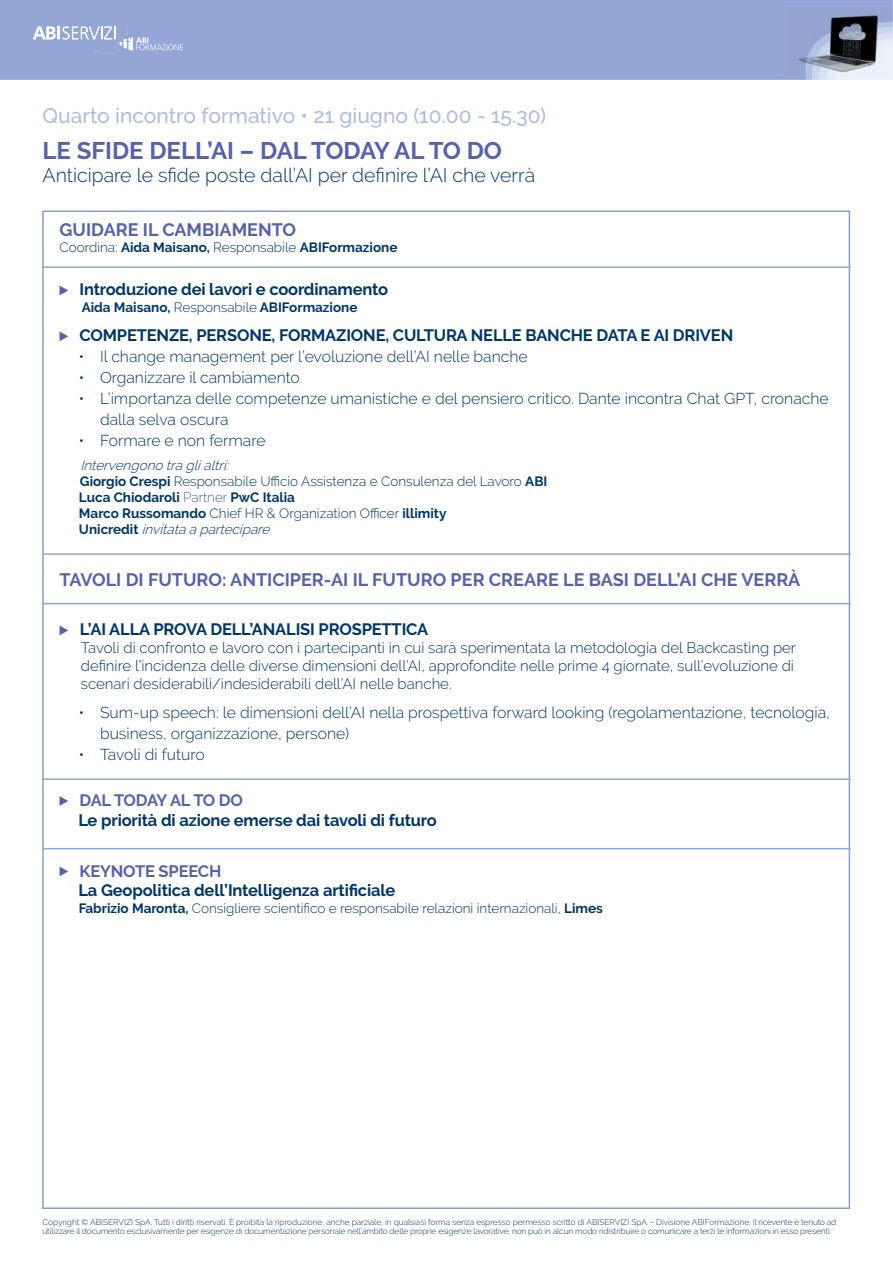
<style>
.page{position:relative;width:893px;height:1263px;background:#fff}
.page>*{position:absolute;margin:0;border:0;box-sizing:border-box;transform-origin:0 0}
.t1{font:700 24px "Raleway";color:#5662ac}
.t2{font:500 21px "Raleway";color:#afbce0}
.t3{font:300 19.5px "Raleway";color:#003667}
.t4{font:700 18px "Raleway";color:#5662ac}
.t5{font:700 16.5px "Raleway";letter-spacing:-.01em;color:#003667}
.t6{font:700 16.5px "Raleway";letter-spacing:-.035em;color:#5662ac}
.t7{font:700 16.5px "Raleway";letter-spacing:-.01em;color:#5662ac}
.t8{font:300 15.75px/21px "Raleway";color:#003667}
.t9{font:300 15px/18px "Raleway";color:#003667}
.t10{font:300 13.5px "Raleway";color:#003667}
.t11{font:700 13.5px "Raleway";color:#003667}
.t12{font:italic 300 13.5px "Raleway";color:#003667}
.t13{font:300 8.25px/9px "Raleway";letter-spacing:-.01em;color:#003667}
.s1{font-weight:300}
.s2{font-weight:700}
.s3{font-weight:200}
.s4{font-weight:700;font-style:normal}
</style>
<div class="page">
<img style="left:0;top:0;width:893px;height:79px">
<svg style="left:33px;top:23px;width:150px;height:31px;background:#a3b2db"></svg>
<svg style="left:60px;top:332px;width:8px;height:9px"></svg>
<svg style="left:60px;top:286px;width:8px;height:9px"></svg>
<svg style="left:60px;top:867px;width:8px;height:9px"></svg>
<svg style="left:60px;top:796px;width:8px;height:10px"></svg>
<hr style="left:43px;top:266px;width:807px;height:2px;background:#8fa6d3">
<hr style="left:43px;top:603px;width:807px;height:1px;background:#8fa6d3">
<hr style="left:43px;top:553px;width:807px;height:2px;background:#8fa6d3">
<hr style="left:43px;top:848px;width:807px;height:1px;background:#8fa6d3">
<hr style="left:43px;top:778px;width:807px;height:2px;background:#8fa6d3">
<svg style="left:60px;top:626px;width:8px;height:9px"></svg>
<p class="t2" style="left:43px;top:104px;width:505px">Quarto incontro formativo • 21 giugno (10.00 - 15.30)</p>
<p class="t1" style="left:43px;top:137px;width:461px">LE SFIDE DELL’AI – DAL TODAY AL TO DO</p>
<p class="t3" style="left:43px;top:164px;width:494px">Anticipare le sfide poste dall’AI per definire l’AI che verrà</p>
<p class="t4" style="left:60px;top:219px;width:238px">GUIDARE IL CAMBIAMENTO</p>
<p class="t11" style="left:60px;top:240px;width:339px"><span class="s1">Coordina:</span> Aida Maisano, <span class="s1">Responsabile</span> ABIFormazione</p>
<p class="t5" style="left:79px;top:280px;width:310px">Introduzione dei lavori e coordinamento</p>
<p class="t11" style="left:82px;top:299px;width:277px">Aida Maisano, <span class="s1">Responsabile</span> ABIFormazione</p>
<p class="t5" style="left:79px;top:326px;width:655px">COMPETENZE, PERSONE, FORMAZIONE, CULTURA NELLE BANCHE DATA E AI DRIVEN</p>
<p class="t8" style="left:79px;top:346px;width:450px">• Il change management per l’evoluzione dell’AI nelle banche</p>
<p class="t8" style="left:79px;top:367px;width:223px">• Organizzare il cambiamento</p>
<p class="t8" style="left:100px;top:388px;width:730px;text-indent:-21px">• L’importanza delle competenze umanistiche e del pensiero critico. Dante incontra Chat GPT, cronache dalla selva oscura</p>
<p class="t8" style="left:79px;top:430px;width:188px">• Formare e non fermare</p>
<p class="t12" style="left:80px;top:457px;width:154px">Intervengono traglialtri:</p>
<p class="t10" style="left:80px;top:473px;width:469px"><span class="s2">Giorgio Crespi</span> Responsabile Ufficio Assistenza e Consulenza del Lavoro <span class="s2">ABI</span></p>
<p class="t11" style="left:79px;top:490px;width:218px">Luca Chiodaroli <span class="s3">Partner</span> PwC Italia</p>
<p class="t10" style="left:79px;top:506px;width:369px"><span class="s2">Marco Russomando</span> Chief HR &amp; Organization Officer <span class="s2">illimity</span></p>
<p class="t12" style="left:79px;top:522px;width:196px"><span class="s4">U n i c r e d i t</span> invitataapartecipare</p>
<p class="t4" style="left:60px;top:570px;width:742px">TAVOLI DI FUTURO: ANTICIPER-AI IL FUTURO PER CREARE LE BASI DELL’AI CHE VERRÀ</p>
<p class="t5" style="left:80px;top:620px;width:350px">L’AI ALLA PROVA DELL’ANALISI PROSPETTICA</p>
<p class="t9" style="left:81px;top:639px;width:717px">Tavoli di confronto e lavoro con i partecipanti in cui sarà sperimentata la metodologia del Backcasting per definire l’incidenza delle diverse dimensioni dell’AI, approfondite nelle prime 4 giornate, sull’evoluzione di scenari desiderabili/indesiderabili dell’AI nelle banche.</p>
<p class="t8" style="left:100px;top:701px;width:731px;text-indent:-21px">• Sum-up speech: le dimensioni dell’AI nella prospettiva forward looking (regolamentazione, tecnologia, business, organizzazione, persone)</p>
<p class="t8" style="left:79px;top:743px;width:127px">• Tavoli di futuro</p>
<p class="t6" style="left:79px;top:791px;width:165px">DAL TODAY AL TO DO</p>
<p class="t5" style="left:79px;top:811px;width:360px">Le priorità di azione emerse dai tavoli di futuro</p>
<p class="t7" style="left:79px;top:861px;width:143px">KEYNOTE SPEECH</p>
<p class="t5" style="left:79px;top:881px;width:318px">La Geopolitica dell’Intelligenza artificiale</p>
<p class="t10" style="left:79px;top:900px;width:525px"><span class="s2">Fabrizio Maronta,</span> Consigliere scientifico e responsabile relazioni internazionali, <span class="s2">Limes</span></p>
<p class="t13" style="left:43px;top:1217px;width:795px">Copyright © ABISERVIZI SpA. Tutti i diritti riservati. È proibita la riproduzione, anche parziale, in qualsiasi forma senza espresso permesso scritto di ABISERVIZI SpA. - Divisione ABIFormazione. Il ricevente è tenuto ad utilizzare il documento esclusivamente per esigenze di documentazione personale nell’ambito delle proprie esigenze lavorative; non può in alcun modo ridistribuire o comunicare a terzi le informazioni in esso presenti.</p>
</div>
